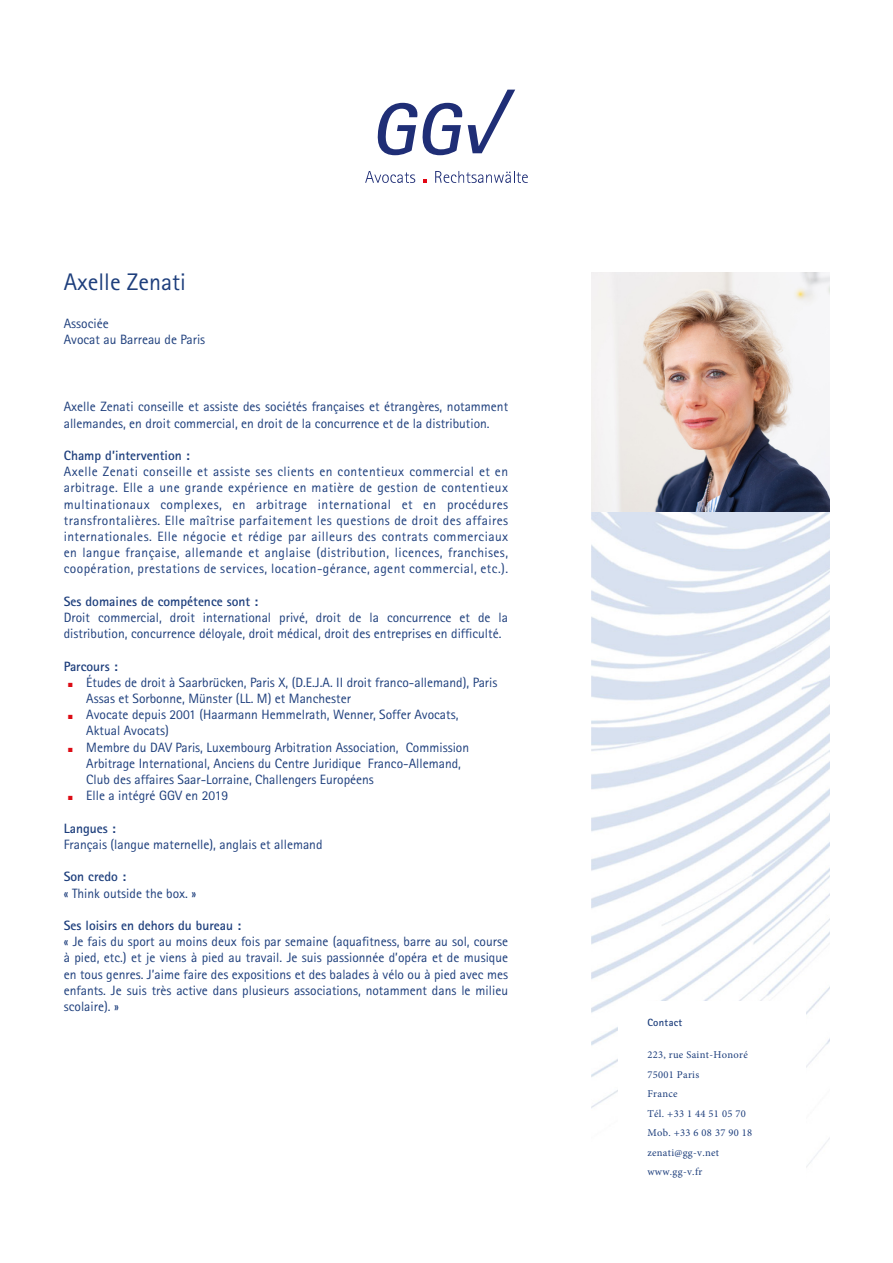
<style>
.page{position:relative;width:893px;height:1263px;background:#fff}
.page>*{position:absolute;margin:0;border:0;box-sizing:border-box;transform-origin:0 0}
.t1{font:24px "Rotis Sans Serif";color:#1d3e7c}
.t2{font:13.5px/16.2px "Rotis Sans Serif";color:#1d3e7c}
.t3{font:700 13.5px "Rotis Sans Serif";color:#1d3e7c}
.t4{font:10.5px/19.5px "Minion Pro";letter-spacing:.03em;color:#1d3e7c}
.t5{font:700 10.5px "Rotis Sans Serif";letter-spacing:.03em;color:#1d3e7c}
.s1{color:#dc0c15}
</style>
<div class="page">
<img style="left:591px;top:272px;width:238px;height:896px">
<div style="left:619px;top:1001px;width:187px;height:198px;background:#fff"></div>
<svg style="left:365px;top:171px;width:50px;height:12px"></svg>
<svg style="left:423px;top:179px;width:4px;height:4px"></svg>
<svg style="left:435px;top:171px;width:93px;height:12px"></svg>
<svg style="left:377px;top:90px;width:138px;height:65px"></svg>
<h1 class="t1" style="left:64px;top:268px;width:124px">Axelle Zenati</h1>
<p class="t2" style="left:64px;top:315px;width:143px">Associée<br>Avocat au Barreau de Paris</p>
<p class="t2" style="left:64px;top:399px;width:446px">Axelle Zenati conseille et assiste des sociétés françaises et étrangères, notamment allemandes, en droit commercial, en droit de la concurrence et de la distribution.</p>
<p class="t3" style="left:64px;top:447px;width:127px">Champ d’intervention :</p>
<p class="t2" style="left:64px;top:463px;width:446px;text-align:justify">Axelle Zenati conseille et assiste ses clients en contentieux commercial et en arbitrage. Elle a une grande expérience en matière de gestion de contentieux multinationaux complexes, en arbitrage international et en procédures transfrontalières. Elle maîtrise parfaitement les questions de droit des affaires internationales. Elle négocie et rédige par ailleurs des contrats commerciaux en langue française, allemande et anglaise (distribution, licences, franchises, coopération, prestations de services, location-gérance, agent commercial, etc.).</p>
<p class="t3" style="left:64px;top:593px;width:196px">Ses domaines de compétence sont :</p>
<p class="t2" style="left:64px;top:609px;width:446px">Droit commercial, droit international privé, droit de la concurrence et de la distribution, concurrence déloyale, droit médical, droit des entreprises en difficulté.</p>
<p class="t3" style="left:64px;top:657px;width:55px">Parcours :</p>
<p class="t2" style="left:86px;top:674px;width:413px;text-indent:-18px"><span class="s1">■</span> Études de droit à Saarbrücken, Paris X, (D.E.J.A. II droit franco-allemand), Paris<br>Assas et Sorbonne, Münster (LL. M) et Manchester</p>
<p class="t2" style="left:86px;top:706px;width:374px;text-indent:-18px"><span class="s1">■</span> Avocate depuis 2001 (Haarmann Hemmelrath, Wenner, Soffer Avocats,<br>Aktual Avocats)</p>
<p class="t2" style="left:86px;top:739px;width:384px;text-indent:-18px"><span class="s1">■</span> Membre du DAV Paris, Luxembourg Arbitration Association, Commission<br>Arbitrage International, Anciens du Centre Juridique Franco-Allemand,<br>Club des affaires Saar-Lorraine, Challengers Européens</p>
<p class="t2" style="left:68px;top:787px;width:161px"><span class="s1">■</span> Elle a intégré GGV en 2019</p>
<p class="t3" style="left:64px;top:819px;width:53px">Langues :</p>
<p class="t2" style="left:64px;top:836px;width:260px">Français (langue maternelle), anglais et allemand</p>
<p class="t3" style="left:64px;top:868px;width:64px">Son credo :</p>
<p class="t2" style="left:64px;top:885px;width:134px">« Think outside the box. »</p>
<p class="t3" style="left:64px;top:917px;width:179px">Ses loisirs en dehors du bureau :</p>
<p class="t2" style="left:64px;top:933px;width:446px;text-align:justify">« Je fais du sport au moins deux fois par semaine (aquafitness, barre au sol, course à pied, etc.) et je viens à pied au travail. Je suis passionnée d’opéra et de musique en tous genres. J’aime faire des expositions et des balades à vélo ou à pied avec mes enfants. Je suis très active dans plusieurs associations, notamment dans le milieu scolaire). »</p>
<p class="t5" style="left:647px;top:1016px;width:36px">Contact</p>
<p class="t4" style="left:647px;top:1045px;width:106px">223, rue Saint-Honoré<br>75001 Paris<br>France<br>Tél. +33 1 44 51 05 70<br>Mob. +33 6 08 37 90 18 zenati@gg-v.net www.gg-v.fr</p>
</div>
